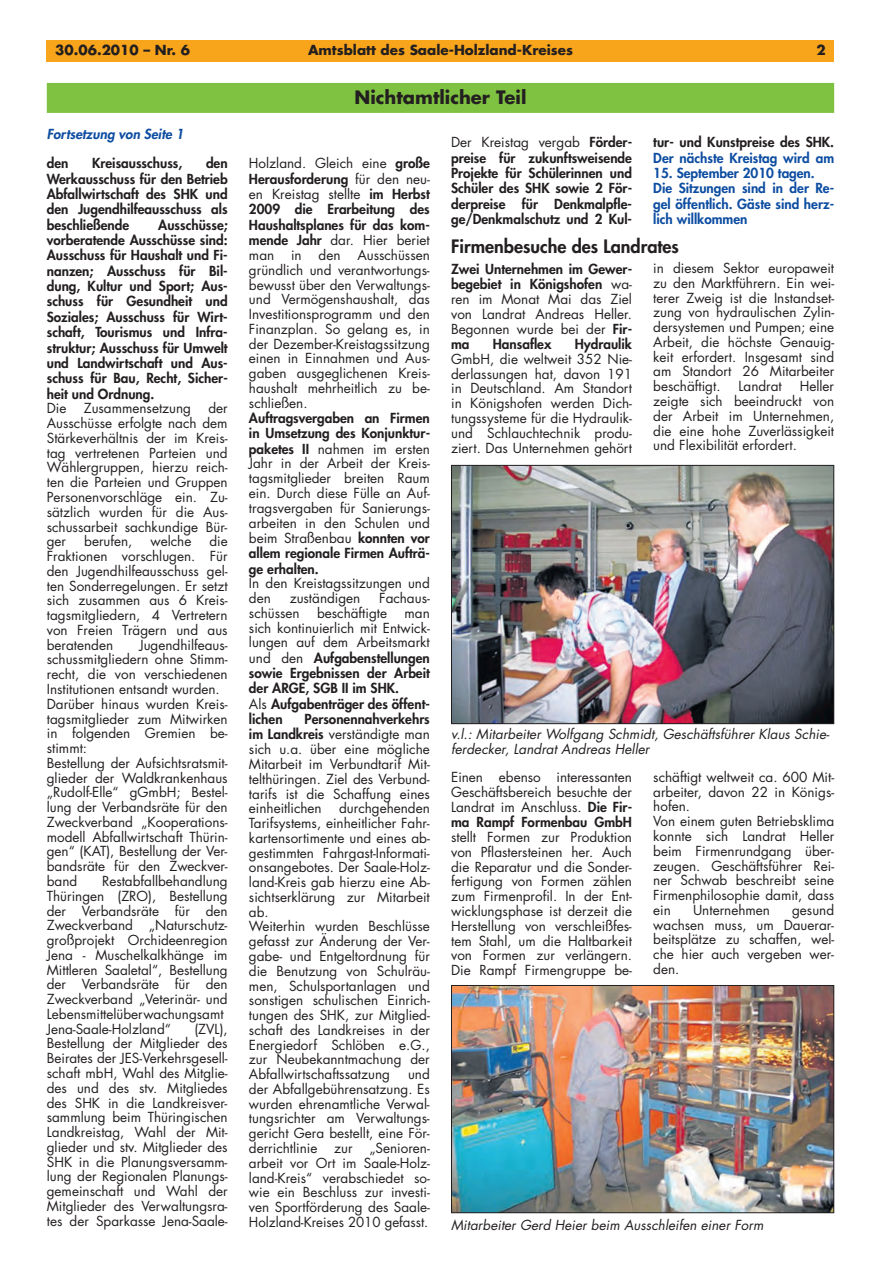
<style>
.page{position:relative;width:881px;height:1263px;background:#fff}
.page>*{position:absolute;margin:0;border:0;box-sizing:border-box;transform-origin:0 0}
.t1{font:800 18px "Futura LT";color:#231f20}
.t2{font:700 18px "Futura LT";color:#231f20}
.t3{font:13.5px/14.7px "Futura LT";color:#231f20;text-align:justify}
.t4{font:800 13.5px/15.3px "Futura LT";color:#231f20;text-align:justify}
.t5{font:italic 13.5px/14.7px "Futura LT";letter-spacing:.005em;color:#231f20}
.t6{font:800 13.5px/15.3px "Futura LT";color:#0d4da1}
.t7{font:700 13.5px "Futura LT";color:#231f20}
.t8{font:italic 800 13.5px "Futura LT";letter-spacing:.005em;color:#0d4da1}
.s1{font-weight:800}
.s2{font-weight:400}
</style>
<div class="page">
<div style="left:47px;top:40px;width:786px;height:22px;background:#f9a51b"></div>
<div style="left:47px;top:83px;width:786px;height:30px;background:#7fc241"></div>
<img style="left:453px;top:467px;width:378px;height:255px">
<div style="left:451px;top:465px;width:382px;height:259px;border:1px solid #231f20"></div>
<img style="left:453px;top:987px;width:378px;height:224px">
<div style="left:451px;top:985px;width:382px;height:228px;border:1px solid #231f20"></div>
<p class="t7" style="left:55px;top:44px;width:136px">30.06.2010 – Nr. 6</p>
<p class="t7" style="left:308px;top:44px;width:266px">Amtsblatt des Saale-Holzland-Kreises</p>
<p class="t7" style="left:816px;top:44px;width:11px">2</p>
<h1 class="t2" style="left:354px;top:89px;width:173px">Nichtamtlicher Teil</h1>
<p class="t8" style="left:47px;top:127px;width:138px">Fortsetzung von Seite 1</p>
<p class="t4" style="left:47px;top:157px;width:182px;text-indent:159px">den Werkausschuss für den Betrieb Abfallwirtschaft des SHK und den Jugendhilfeausschuss als beschließende</p>
<p class="t4" style="left:47px;top:157px;width:23px">den</p>
<p class="t4" style="left:92px;top:157px;width:92px">Kreisausschuss,</p>
<p class="t4" style="left:47px;top:219px;width:182px;text-indent:111px">Ausschüsse; vorberatende Ausschüsse sind:<br>Ausschuss für Haushalt und Fi&shy;nanzen; Ausschuss für Bil&shy;dung, Kultur und Sport; Aus&shy;schuss für Gesundheit und Soziales; Ausschuss für Wirt&shy;schaft, Tourismus und Infra&shy;struktur; Ausschuss für Umwelt und Landwirtschaft und Aus&shy;schuss für Bau, Recht, Sicher&shy;heit und Ordnung.</p>
<p class="t3" style="left:47px;top:402px;width:21px">Die</p>
<p class="t3" style="left:84px;top:402px;width:109px">Zusammensetzung</p>
<p class="t3" style="left:47px;top:402px;width:182px;text-indent:161px">der Ausschüsse erfolgte nach dem Stärkeverhältnis der im Kreis&shy;tag vertretenen Parteien und Wählergruppen, hierzu reich&shy;ten die Parteien und Gruppen Personenvorschläge ein. Zu&shy;sätzlich wurden für die Aus&shy;schussarbeit sachkundige Bür&shy;ger</p>
<p class="t3" style="left:84px;top:535px;width:50px">berufen,</p>
<p class="t3" style="left:150px;top:535px;width:42px">welche</p>
<p class="t3" style="left:47px;top:535px;width:182px;text-indent:162px">die Fraktionen vorschlugen. Für den Jugendhilfeausschuss gel&shy;ten Sonderregelungen. Er setzt sich zusammen aus 6 Kreis&shy;tagsmitgliedern, 4 Vertretern von Freien Trägern und aus beratenden</p>
<p class="t3" style="left:47px;top:638px;width:182px;text-align:left;text-indent:93px">Jugendhilfeaus&shy;schussmitgliedern ohne Stimm&shy;recht, die von verschiedenen<br>Institutionen entsandt wurden.<br>Darüber hinaus wurden Kreis&shy;tagsmitglieder zum Mitwirken in folgenden Gremien be&shy;stimmt:<br>Bestellung der Aufsichtsratsmit&shy;glieder der Waldkrankenhaus „Rudolf-Elle“ gGmbH; Bestel&shy;lung der Verbandsräte für den<br>Zweckverband „Kooperations&shy;modell Abfallwirtschaft Thürin&shy;gen“ (KAT), Bestellung der Ver&shy;bandsräte für den Zweckver&shy;band</p>
<p class="t3" style="left:47px;top:875px;width:182px;text-align:left;text-indent:55px">Restabfallbehandlung<br>Thüringen (ZRO), Bestellung der Verbandsräte für den<br>Zweckverband „Naturschutz&shy;großprojekt Orchideenregion<br>Jena - Muschelkalkhänge im<br>Mittleren Saaletal“, Bestellung der Verbandsräte für den<br>Zweckverband „Veterinär- und<br>Lebensmittelüberwachungsamt<br>Jena-Saale-Holzland“</p>
<p class="t3" style="left:47px;top:1022px;width:182px;text-indent:147px">(ZVL), Bestellung der Mitglieder des Beirates der JES-Verkehrsgesell&shy;schaft mbH, Wahl des Mitglie&shy;des und des stv. Mitgliedes des SHK in die Landkreisver&shy;sammlung beim Thüringischen Landkreistag, Wahl der Mit&shy;glieder und stv. Mitglieder des SHK in die Planungsversamm&shy;lung der Regionalen Planungs&shy;gemeinschaft und Wahl der Mitglieder des Verwaltungsra&shy;tes der Sparkasse Jena-Saale-</p>
<p class="t3" style="left:249px;top:157px;width:182px">Holzland. Gleich eine <span class="s1">große Herausforderung</span> für den neu&shy;en Kreistag stellte <span class="s1">im Herbst 2009 die Erarbeitung des Haushaltsplanes für das kom&shy;mende Jahr</span> dar. Hier beriet man in den Ausschüssen gründlich und verantwortungs&shy;bewusst über den Verwaltungs&shy;und Vermögenshaushalt, das Investitionsprogramm und den Finanzplan. So gelang es, in der Dezember-Kreistagssitzung einen in Einnahmen und Aus&shy;gaben ausgeglichenen Kreis&shy;haushalt mehrheitlich zu be&shy;schließen.</p>
<p class="t3" style="left:249px;top:412px;width:182px"><span class="s1">Auftragsvergaben an Firmen in Umsetzung des Konjunktur&shy;paketes II</span> nahmen im ersten Jahr in der Arbeit der Kreis&shy;tagsmitglieder breiten Raum ein. Durch diese Fülle an Auf&shy;tragsvergaben für Sanierungs&shy;arbeiten in den Schulen und beim Straßenbau <span class="s1">konnten vor allem regionale Firmen Aufträ&shy;ge erhalten.</span></p>
<p class="t3" style="left:249px;top:577px;width:182px">In den Kreistagssitzungen und den</p>
<p class="t3" style="left:289px;top:592px;width:72px">zuständigen</p>
<p class="t3" style="left:379px;top:592px;width:52px">Fachaus-</p>
<p class="t3" style="left:249px;top:607px;width:52px">schüssen</p>
<p class="t3" style="left:317px;top:607px;width:71px">beschäftigte</p>
<p class="t4" style="left:249px;top:607px;width:182px;text-align:left;text-indent:155px"><span class="s2">man sich kontinuierlich mit Entwick&shy;lungen auf dem Arbeitsmarkt und den</span> Aufgabenstellungen sowie Ergebnissen der Arbeit der ARGE, SGB II im SHK.<br><span class="s2">Als</span> Aufgabenträger des öffent&shy;lichen</p>
<p class="t3" style="left:249px;top:713px;width:182px;text-indent:56px"><span class="s1">Personennahverkehrs im Landkreis</span> verständigte man sich u.a. über eine mögliche Mitarbeit im Verbundtarif Mit&shy;telthüringen. Ziel des Verbund&shy;tarifs ist die Schaffung eines einheitlichen</p>
<p class="t3" style="left:249px;top:802px;width:182px;text-align:left;text-indent:90px">durchgehenden<br>Tarifsystems, einheitlicher Fahr&shy;kartensortimente und eines ab&shy;gestimmten Fahrgast-Informati&shy;onsangebotes. Der Saale-Holz&shy;land-Kreis gab hierzu eine Ab&shy;sichtserklärung zur Mitarbeit ab.<br>Weiterhin wurden Beschlüsse gefasst zur Änderung der Ver&shy;gabe- und Entgeltordnung für die Benutzung von Schulräu&shy;men, Schulsportanlagen und sonstigen schulischen Einrich&shy;tungen des SHK, zur Mitglied&shy;schaft des Landkreises in der<br>Energiedorf Schlöben e.G., zur Neubekanntmachung der<br>Abfallwirtschaftssatzung</p>
<p class="t3" style="left:249px;top:1068px;width:182px;text-indent:159px">und der Abfallgebührensatzung. Es wurden ehrenamtliche Verwal&shy;tungsrichter am Verwaltungs&shy;gericht Gera bestellt, eine För&shy;derrichtlinie zur „Senioren&shy;arbeit vor Ort im Saale-Holz&shy;land-Kreis“ verabschiedet so&shy;wie ein Beschluss zur investi&shy;ven Sportförderung des Saale-Holzland-Kreises 2010 gefasst.</p>
<p class="t4" style="left:451px;top:136px;width:182px"><span class="s2">Der Kreistag vergab</span> Förder&shy;preise für zukunftsweisende Projekte für Schülerinnen und Schüler des SHK sowie 2 För&shy;derpreise für Denkmalpfle&shy;ge/Denkmalschutz und 2 Kul-</p>
<p class="t4" style="left:653px;top:136px;width:182px">tur- und Kunstpreise des SHK.</p>
<p class="t6" style="left:653px;top:152px;width:182px">Der nächste Kreistag wird am</p>
<p class="t6" style="left:653px;top:167px;width:182px">15. September 2010 tagen.<br>Die Sitzungen sind in der Re&shy;gel öffentlich. Gäste sind herz&shy;lich willkommen</p>
<h1 class="t1" style="left:451px;top:239px;width:229px">Firmenbesuche des Landrates</h1>
<p class="t3" style="left:451px;top:262px;width:182px;line-height:15.1px"><span class="s1">Zwei Unternehmen im Gewer&shy;begebiet in Königshofen</span> wa&shy;ren im Monat Mai das Ziel von Landrat Andreas Heller.<br>Begonnen wurde bei der <span class="s1">Fir&shy;ma</span></p>
<p class="t4" style="left:492px;top:338px;width:60px">Hansaflex</p>
<p class="t4" style="left:574px;top:338px;width:59px">Hydraulik</p>
<p class="t3" style="left:451px;top:353px;width:182px">GmbH, die weltweit 352 Nie&shy;derlassungen hat, davon 191 in Deutschland. Am Standort in Königshofen werden Dich&shy;tungssysteme für die Hydraulik&shy;und Schlauchtechnik produ&shy;ziert. Das Unternehmen gehört</p>
<p class="t3" style="left:653px;top:262px;width:182px">in diesem Sektor europaweit zu den Marktführern. Ein wei&shy;terer Zweig ist die Instandset&shy;zung von hydraulischen Zylin&shy;dersystemen und Pumpen; eine Arbeit, die höchste Genauig&shy;keit erfordert. Insgesamt sind am Standort 26 Mitarbeiter beschäftigt.</p>
<p class="t3" style="left:653px;top:380px;width:182px;text-indent:146px">Heller zeigte sich beeindruckt von der Arbeit im Unternehmen, die eine hohe Zuverlässigkeit und Flexibilität erfordert.</p>
<p class="t3" style="left:738px;top:380px;width:45px">Landrat</p>
<p class="t5" style="left:451px;top:728px;width:380px">v.l.: Mitarbeiter Wolfgang Schmidt, Geschäftsführer Klaus Schie&shy;ferdecker, Landrat Andreas Heller</p>
<p class="t3" style="left:451px;top:770px;width:182px;line-height:15.1px">Einen ebenso interessanten Geschäftsbereich besuchte der Landrat im Anschluss. <span class="s1">Die Fir&shy;ma Rampf Formenbau GmbH</span></p>
<p class="t3" style="left:451px;top:831px;width:182px">stellt Formen zur Produktion von Pflastersteinen her. Auch die Reparatur und die Sonder&shy;fertigung von Formen zählen zum Firmenprofil. In der Ent&shy;wicklungsphase ist derzeit die Herstellung von verschleißfes&shy;tem Stahl, um die Haltbarkeit von Formen zur verlängern.<br>Die Rampf Firmengruppe be-</p>
<p class="t3" style="left:653px;top:771px;width:182px;text-align:left">schäftigt weltweit ca. 600 Mit&shy;arbeiter, davon 22 in Königs&shy;hofen.<br>Von einem guten Betriebsklima konnte sich Landrat Heller beim Firmenrundgang über&shy;zeugen. Geschäftsführer Rei&shy;ner Schwab beschreibt seine<br>Firmenphilosophie damit, dass ein</p>
<p class="t3" style="left:653px;top:904px;width:182px;text-indent:139px">gesund wachsen muss, um Dauerar&shy;beitsplätze zu schaffen, wel&shy;che hier auch vergeben wer&shy;den.</p>
<p class="t3" style="left:692px;top:904px;width:78px">Unternehmen</p>
<p class="t5" style="left:451px;top:1218px;width:314px">Mitarbeiter Gerd Heier beim Ausschleifen einer Form</p>
</div>
